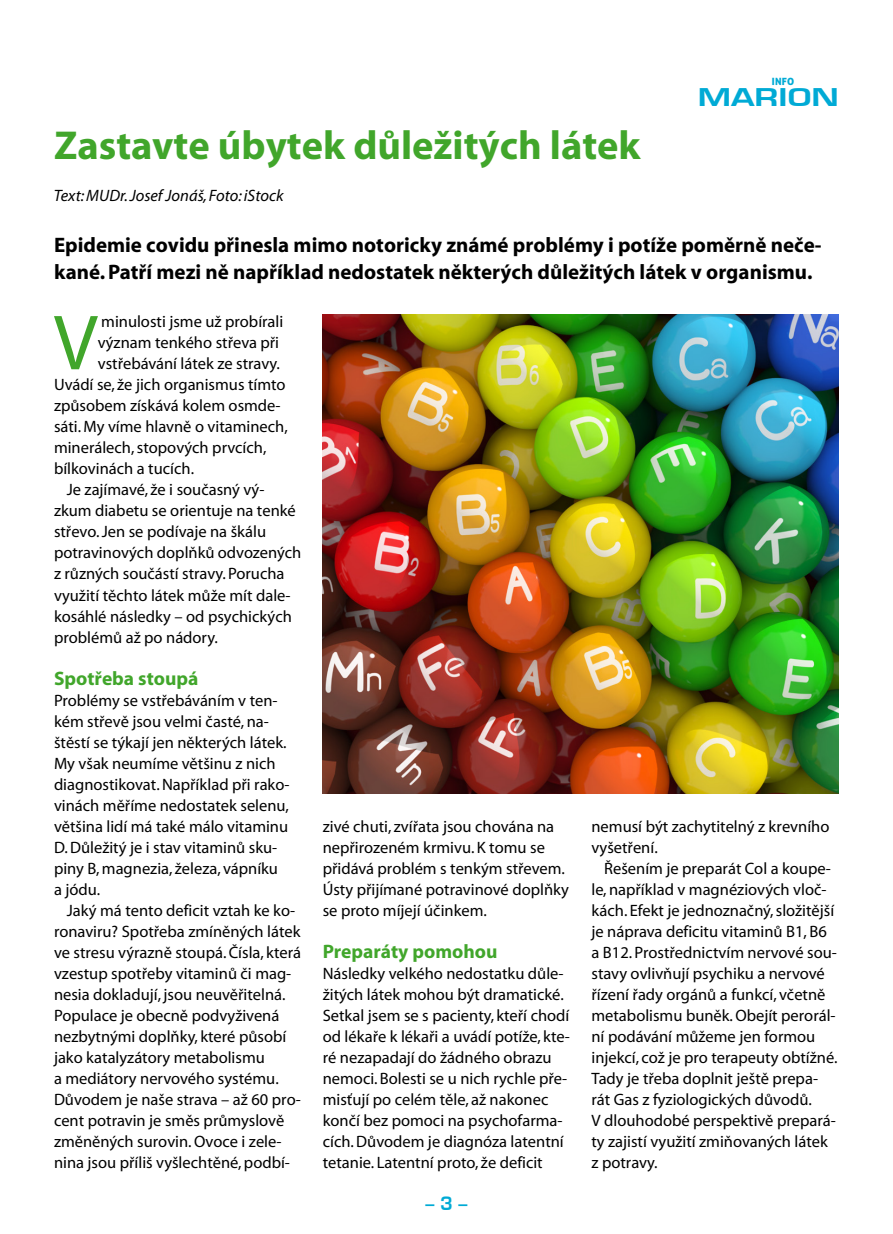
<style>
.page{position:relative;width:893px;height:1234px;background:#fff}
.page>*{position:absolute;margin:0;border:0;box-sizing:border-box;transform-origin:0 0}
.t1{font:78.75px "Myriad CE";color:#41a62b}
.t2{font:700 40.5px "Myriad CE";color:#41a62b}
.t3{font:700 23.85px "Euromode";color:#00aad5;scale:1.39 1}
.t4{font:700 21px/27px "Myriad CE";color:#000}
.t5{font:700 19.5px "Myriad CE";color:#41a62b}
.t6{font:700 18px "Euromode";color:#00aad5}
.t7{font:16.5px/21px "Myriad CE";color:#000}
.t8{font:italic 16.5px "Myriad CE";color:#000}
.t9{font:10.05px "Aller Display";color:#00aad5}
</style>
<div class="page">
<img style="left:323px;top:315px;width:516px;height:478px">
<p class="t9" style="left:772px;top:75px;width:24px">INFO</p>
<h2 class="t2" style="left:54px;top:124px;width:588px">Zastavte úbytek důležitých látek</h2>
<p class="t8" style="left:54px;top:187px;width:231px">Text: MUDr. Josef Jonáš, Foto: iStock</p>
<h3 class="t3" style="left:698px;top:83px;width:103px">MARION</h3>
<p class="t4" style="left:54px;top:232px;width:769px">Epidemie covidu přinesla mimo notoricky známé problémy i potíže poměrně neče&shy;kané. Patří mezi ně například nedostatek některých důležitých látek v organismu.</p>
<h1 class="t1" style="left:54px;top:302px;width:45px">V</h1>
<p class="t7" style="left:101px;top:312px;width:184px">minulosti jsme už probírali</p>
<p class="t7" style="left:98px;top:333px;width:183px">význam tenkého střeva při</p>
<p class="t7" style="left:98px;top:354px;width:184px">vstřebávání látek ze stravy.</p>
<p class="t7" style="left:54px;top:375px;width:233px">Uvádí se, že jich organismus tímto</p>
<p class="t7" style="left:54px;top:396px;width:228px">způsobem získává kolem osmde-</p>
<p class="t7" style="left:54px;top:417px;width:235px">sáti. My víme hlavně o vitaminech,</p>
<p class="t7" style="left:54px;top:438px;width:214px">minerálech, stopových prvcích,</p>
<p class="t7" style="left:54px;top:459px;width:142px">bílkovinách a tucích.</p>
<p class="t7" style="left:67px;top:480px;width:199px">Je zajímavé, že i současný vý-</p>
<p class="t7" style="left:54px;top:501px;width:243px">zkum diabetu se orientuje na tenké</p>
<p class="t7" style="left:54px;top:522px;width:214px">střevo. Jen se podívaje na škálu</p>
<p class="t7" style="left:54px;top:543px;width:249px">potravinových doplňků odvozených</p>
<p class="t7" style="left:54px;top:564px;width:232px">z různých součástí stravy. Porucha</p>
<p class="t7" style="left:54px;top:585px;width:238px">využití těchto látek může mít dale-</p>
<p class="t7" style="left:54px;top:606px;width:239px">kosáhlé následky – od psychických</p>
<p class="t7" style="left:54px;top:627px;width:165px">problémů až po nádory.</p>
<p class="t5" style="left:54px;top:667px;width:146px">Spotřeba stoupá</p>
<p class="t7" style="left:54px;top:690px;width:237px">Problémy se vstřebáváním v ten&shy;kém střevě jsou velmi časté, na&shy;štěstí se týkají jen některých látek.<br>My však neumíme většinu z nich diagnostikovat. Například při rako&shy;vinách měříme nedostatek selenu, většina lidí má také málo vitaminu<br>D. Důležitý je i stav vitaminů sku&shy;piny B, magnezia, železa, vápníku a jódu.</p>
<p class="t7" style="left:54px;top:900px;width:249px;text-indent:13px">Jaký má tento deficit vztah ke ko&shy;ronaviru? Spotřeba zmíněných látek ve stresu výrazně stoupá. Čísla, která vzestup spotřeby vitaminů či mag&shy;nesia dokladují, jsou neuvěřitelná.<br>Populace je obecně podvyživená nezbytnými doplňky, které působí jako katalyzátory metabolismu<br>a mediátory nervového systému.<br>Důvodem je naše strava – až 60 pro&shy;cent potravin je směs průmyslově změněných surovin. Ovoce i zele&shy;nina jsou příliš vyšlechtěné, podbí-</p>
<p class="t7" style="left:323px;top:816px;width:248px">zivé chuti, zvířata jsou chována na nepřirozeném krmivu. K tomu se přidává problém s tenkým střevem.<br>Ústy přijímané potravinové doplňky se proto míjejí účinkem.</p>
<p class="t5" style="left:323px;top:940px;width:176px">Preparáty pomohou</p>
<p class="t7" style="left:323px;top:963px;width:249px">Následky velkého nedostatku důle&shy;žitých látek mohou být dramatické.<br>Setkal jsem se s pacienty, kteří chodí od lékaře k lékaři a uvádí potíže, kte&shy;ré nezapadají do žádného obrazu nemoci. Bolesti se u nich rychle pře&shy;misťují po celém těle, až nakonec končí bez pomoci na psychofarma&shy;cích. Důvodem je diagnóza latentní tetanie. Latentní proto, že deficit</p>
<p class="t6" style="left:426px;top:1191px;width:43px">– 3 –</p>
<p class="t7" style="left:591px;top:816px;width:239px">nemusí být zachytitelný z krevního vyšetření.</p>
<p class="t7" style="left:591px;top:858px;width:247px;text-indent:13px">Řešením je preparát Col a koupe&shy;le, například v magnéziových vloč&shy;kách. Efekt je jednoznačný, složitější je náprava deficitu vitaminů B1, B6 a B12. Prostřednictvím nervové sou&shy;stavy ovlivňují psychiku a nervové řízení řady orgánů a funkcí, včetně metabolismu buněk. Obejít perorál&shy;ní podávání můžeme jen formou injekcí, což je pro terapeuty obtížné.<br>Tady je třeba doplnit ještě prepa&shy;rát Gas z fyziologických důvodů.<br>V dlouhodobé perspektivě prepará&shy;ty zajistí využití zmiňovaných látek z potravy.</p>
</div>
